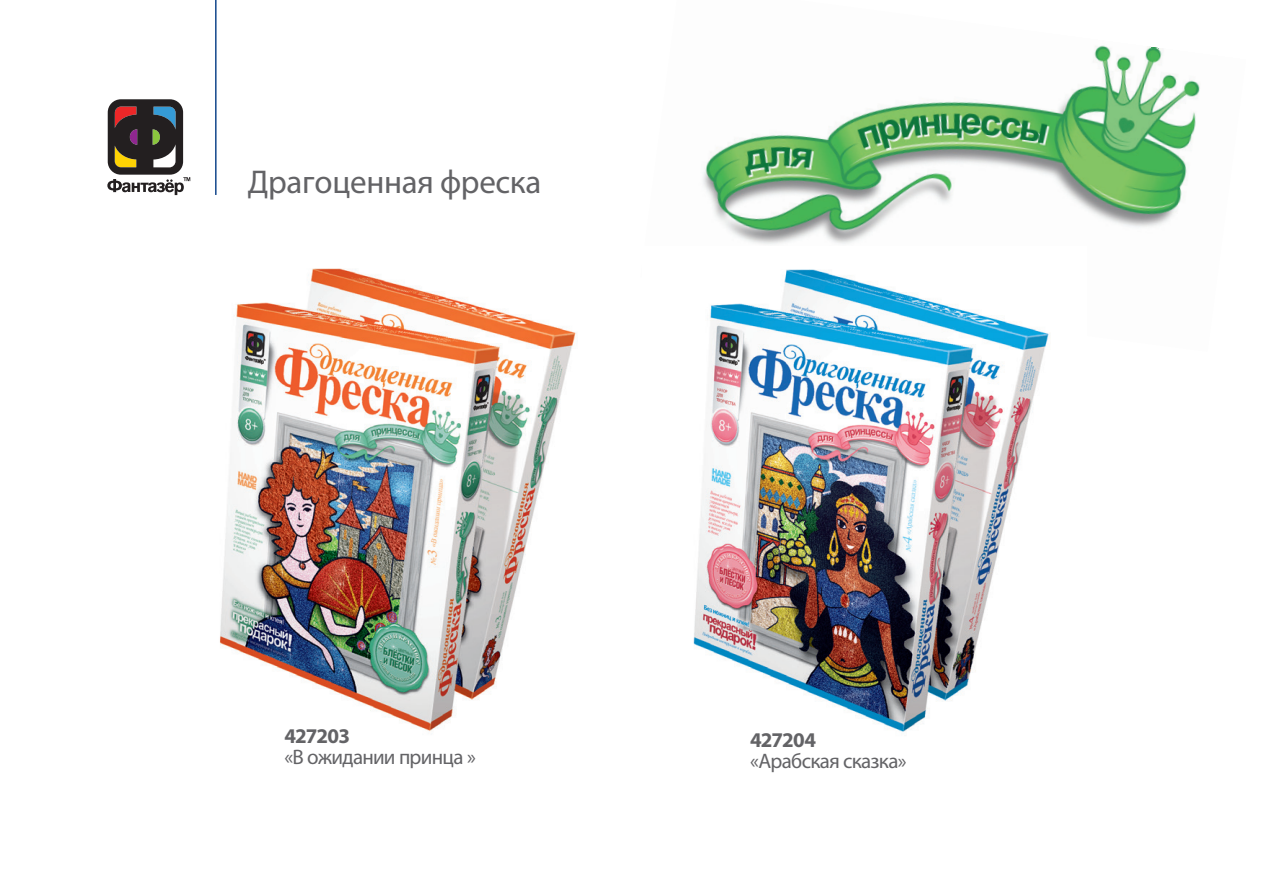
<style>
.page{position:relative;width:1263px;height:893px;background:#fff}
.page>*{position:absolute;margin:0;border:0;box-sizing:border-box;transform-origin:0 0}
.t1{font:33px "Myriad Pro";letter-spacing:-.01em;color:#636366}
.t2{font:21px "Myriad Pro";letter-spacing:-.035em;color:#636366}
.t3{font:700 21px "Myriad Pro";letter-spacing:-.04em;color:#636366}
</style>
<div class="page">
<svg style="left:107px;top:99px;width:83px;height:96px"></svg>
<hr style="left:215px;top:0;width:2px;height:195px;background:#14488c">
<img style="left:703px;top:45px;width:497px;height:199px">
<img style="left:693px;top:269px;width:356px;height:463px">
<img style="left:220px;top:268px;width:357px;height:463px">
<h1 class="t1" style="left:248px;top:161px;width:295px">Драгоценная фреска</h1>
<p class="t3" style="left:285px;top:722px;width:67px">427203</p>
<p class="t2" style="left:285px;top:744px;width:193px">«В ожидании принца »</p>
<p class="t3" style="left:750px;top:726px;width:67px">427204</p>
<p class="t2" style="left:750px;top:748px;width:158px">«Арабская сказка»</p>
</div>
